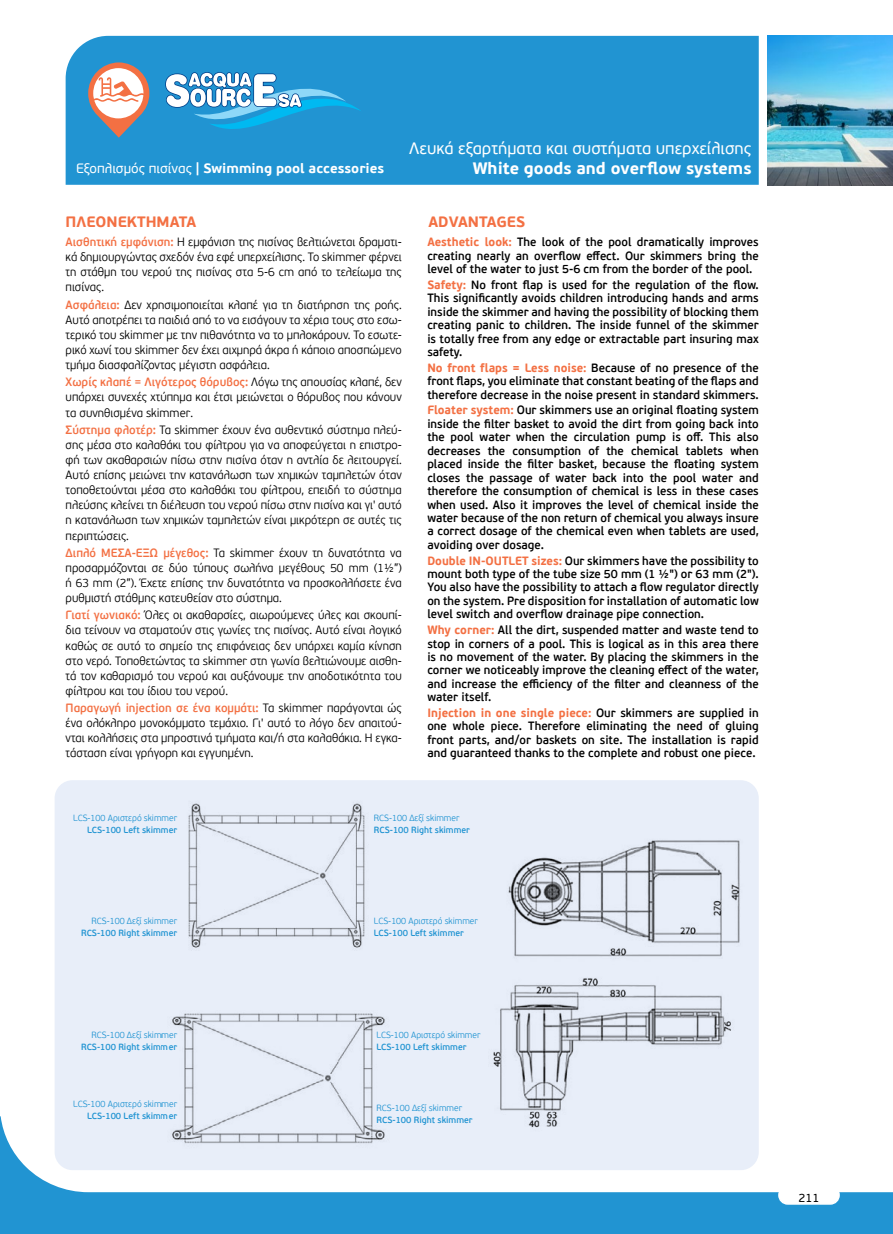
<style>
.page{position:relative;width:893px;height:1234px;background:#fff}
.page>*{position:absolute;margin:0;border:0;box-sizing:border-box;transform-origin:0 0}
.t1{font:16.5px "PF Beau Sans Pro";color:#fff}
.t2{font:700 16.5px "PF Beau Sans Pro";color:#fff}
.t3{font:700 15px "PF Beau Sans Pro";color:#f37043}
.t4{font:700 13.5px "PF Beau Sans Pro";color:#fff}
.t5{font:600 12px/13.5px "PF Beau Sans Pro";color:#000;text-align:justify;scale:.95 1}
.t6{font:300 12px/15.1px "PF Beau Sans Pro";color:#000;text-align:justify;scale:.95 1}
.t7{font:12px "PF Beau Sans Pro";color:#000}
.t8{font:300 9px "PF Beau Sans Pro";color:#2194d2;scale:.95 1}
.t9{font:600 9px "PF Beau Sans Pro";color:#2194d2;scale:.95 1}
.s1{font-weight:400}
.s2{font-weight:600;color:#f37043}
.s3{font-weight:700;color:#f37043}
</style>
<div class="page">
<div style="left:66px;top:36px;width:693px;height:149px;background:#2194d2"></div>
<svg style="left:164px;top:71px;width:198px;height:76px;background:#45a5d8"></svg>
<img style="left:768px;top:36px;width:125px;height:149px">
<svg style="left:88px;top:62px;width:61px;height:76px"></svg>
<div style="left:55px;top:780px;width:704px;height:389px;background:#e8eef9;border-radius:18px"></div>
<svg style="left:0;top:1116px;width:893px;height:117px"></svg>
<div style="left:779px;top:1185px;width:60px;height:18px;background:#fff;border-radius:9px"></div>
<div style="left:778px;top:1185px;width:62px;height:19px;border:2px solid #fff;border-radius:9px"></div>
<img style="left:488px;top:840px;width:257px;height:290px">
<img style="left:188px;top:803px;width:177px;height:145px">
<img style="left:162px;top:1013px;width:236px;height:143px">
<p class="t4" style="left:76px;top:160px;width:310px"><span class="s1">Εξοπλισμός πισίνας</span> | Swimming pool accessories</p>
<p class="t3" style="left:66px;top:212px;width:132px">ΠΛΕΟΝΕΚΤΗΜΑΤΑ</p>
<h1 class="t1" style="left:409px;top:139px;width:344px">Λευκά εξαρτήματα και συστήματα υπερχείλισης</h1>
<h1 class="t2" style="left:473px;top:158px;width:280px">White goods and overflow systems</h1>
<p class="t3" style="left:428px;top:212px;width:98px">ADVANTAGES</p>
<p class="t6" style="left:66px;top:234px;width:355px"><span class="s2">Αισθητική εμφάνιση:</span> Η εμφάνιση της πισίνας βελτιώνεται δραματι&shy;κά δημιουργώντας σχεδόν ένα εφέ υπερχείλισης. Το skimmer φέρνει τη στάθμη του νερού της πισίνας στα 5-6 cm από το τελείωμα της πισίνας.</p>
<p class="t6" style="left:66px;top:297px;width:355px"><span class="s2">Ασφάλεια:</span> Δεν χρησιμοποιείται κλαπέ για τη διατήρηση της ροής.<br>Αυτό αποτρέπει τα παιδιά από το να εισάγουν τα χέρια τους στο εσω&shy;τερικό του skimmer με την πιθανότητα να το μπλοκάρουν. Το εσωτε&shy;ρικό χωνί του skimmer δεν έχει αιχμηρά άκρα ή κάποιο αποσπώμενο τμήμα διασφαλίζοντας μέγιστη ασφάλεια.</p>
<p class="t6" style="left:66px;top:375px;width:355px"><span class="s2">Χωρίς κλαπέ = Λιγότερος θόρυβος:</span> Λόγω της απουσίας κλαπέ, δεν υπάρχει συνεχές χτύπημα και έτσι μειώνεται ο θόρυβος που κάνουν τα συνηθισμένα skimmer.</p>
<p class="t6" style="left:66px;top:422px;width:355px"><span class="s2">Σύστημα φλοτέρ:</span> Τα skimmer έχουν ένα αυθεντικό σύστημα πλεύ&shy;σης μέσα στο καλαθάκι του φίλτρου για να αποφεύγεται η επιστρο&shy;φή των ακαθαρσιών πίσω στην πισίνα όταν η αντλία δε λειτουργεί.<br>Αυτό επίσης μειώνει την κατανάλωση των χημικών ταμπλετών όταν τοποθετούνται μέσα στο καλαθάκι του φίλτρου, επειδή το σύστημα πλεύσης κλείνει τη διέλευση του νερού πίσω στην πισίνα και γι' αυτό η κατανάλωση των χημικών ταμπλετών είναι μικρότερη σε αυτές τις περιπτώσεις.</p>
<p class="t6" style="left:66px;top:545px;width:355px"><span class="s2">Διπλό ΜΕΣΑ-ΕΞΩ μέγεθος:</span> Τα skimmer έχουν τη δυνατότητα να προσαρμόζονται σε δύο τύπους σωλήνα μεγέθους 50 mm (1½”) ή 63 mm (2”). Έχετε επίσης την δυνατότητα να προσκολλήσετε ένα ρυθμιστή στάθμης κατευθείαν στο σύστημα.</p>
<p class="t6" style="left:66px;top:607px;width:355px"><span class="s2">Γιατί γωνιακό:</span> Όλες οι ακαθαρσίες, αιωρούμενες ύλες και σκουπί&shy;δια τείνουν να σταματούν στις γωνίες της πισίνας. Αυτό είναι λογικό καθώς σε αυτό το σημείο της επιφάνειας δεν υπάρχει καμία κίνηση στο νερό. Τοποθετώντας τα skimmer στη γωνία βελτιώνουμε αισθη&shy;τά τον καθαρισμό του νερού και αυξάνουμε την αποδοτικότητα του φίλτρου και του ίδιου του νερού.</p>
<p class="t6" style="left:66px;top:700px;width:355px"><span class="s2">Παραγωγή injection σε ένα κομμάτι:</span> Τα skimmer παράγονται ώς ένα ολόκληρο μονοκόμματο τεμάxιο. Γι' αυτό το λόγο δεν απαιτού&shy;νται κολλήσεις στα μπροστινά τμήματα και/ή στα καλαθάκια. Η εγκα&shy;τάσταση είναι γρήγορη και εγγυημένη.</p>
<p class="t5" style="left:427px;top:235px;width:350px"><span class="s3">Aesthetic look:</span> The look of the pool dramatically improves creating nearly an overflow effect. Our skimmers bring the level of the water to just 5-6 cm from the border of the pool.</p>
<p class="t5" style="left:427px;top:278px;width:350px"><span class="s3">Safety:</span> No front flap is used for the regulation of the flow.<br>This significantly avoids children introducing hands and arms inside the skimmer and having the possibility of blocking them creating panic to children. The inside funnel of the skimmer is totally free from any edge or extractable part insuring max safety.</p>
<p class="t5" style="left:427px;top:361px;width:350px"><span class="s3">No front flaps = Less noise:</span> Because of no presence of the front flaps, you eliminate that constant beating of the flaps and therefore decrease in the noise present in standard skimmers.</p>
<p class="t5" style="left:427px;top:403px;width:350px"><span class="s3">Floater system:</span> Our skimmers use an original floating system inside the filter basket to avoid the dirt from going back into the pool water when the circulation pump is off. This also decreases the consumption of the chemical tablets when placed inside the filter basket, because the floating system closes the passage of water back into the pool water and therefore the consumption of chemical is less in these cases when used. Also it improves the level of chemical inside the water because of the non return of chemical you always insure a correct dosage of the chemical even when tablets are used, avoiding over dosage.</p>
<p class="t5" style="left:427px;top:554px;width:350px"><span class="s3">Double IN-OUTLET sizes:</span> Our skimmers have the possibility to mount both type of the tube size 50 mm (1 1/2") or 63 mm (2").<br>You also have the possibility to attach a flow regulator directly on the system. Pre disposition for installation of automatic low level switch and overflow drainage pipe connection.</p>
<p class="t5" style="left:427px;top:623px;width:350px"><span class="s3">Why corner:</span> All the dirt, suspended matter and waste tend to stop in corners of a pool. This is logical as in this area there is no movement of the water. By placing the skimmers in the corner we noticeably improve the cleaning effect of the water, and increase the efficiency of the filter and cleanness of the water itself.</p>
<p class="t5" style="left:427px;top:706px;width:350px"><span class="s3">Injection in one single piece:</span> Our skimmers are supplied in one whole piece. Therefore eliminating the need of gluing front parts, and/or baskets on site. The installation is rapid and guaranteed thanks to the complete and robust one piece.</p>
<p class="t8" style="left:73px;top:812px;width:111px">LCS-100 Αριστερό skimmer</p>
<p class="t9" style="left:87px;top:824px;width:96px">LCS-100 Left skimmer</p>
<p class="t8" style="left:374px;top:812px;width:92px">RCS-100 Δεξί skimmer</p>
<p class="t9" style="left:374px;top:824px;width:103px">RCS-100 Right skimmer</p>
<p class="t8" style="left:92px;top:915px;width:92px">RCS-100 Δεξί skimmer</p>
<p class="t9" style="left:81px;top:926px;width:103px">RCS-100 Right skimmer</p>
<p class="t8" style="left:374px;top:915px;width:111px">LCS-100 Αριστερό skimmer</p>
<p class="t9" style="left:374px;top:926px;width:96px">LCS-100 Left skimmer</p>
<p class="t8" style="left:92px;top:1029px;width:92px">RCS-100 Δεξί skimmer</p>
<p class="t9" style="left:81px;top:1041px;width:103px">RCS-100 Right skimmer</p>
<p class="t8" style="left:377px;top:1029px;width:111px">LCS-100 Αριστερό skimmer</p>
<p class="t9" style="left:377px;top:1041px;width:96px">LCS-100 Left skimmer</p>
<p class="t8" style="left:73px;top:1098px;width:111px">LCS-100 Αριστερό skimmer</p>
<p class="t9" style="left:87px;top:1110px;width:96px">LCS-100 Left skimmer</p>
<p class="t8" style="left:377px;top:1102px;width:92px">RCS-100 Δεξί skimmer</p>
<p class="t9" style="left:377px;top:1114px;width:103px">RCS-100 Right skimmer</p>
<p class="t7" style="left:798px;top:1190px;width:23px">211</p>
</div>
